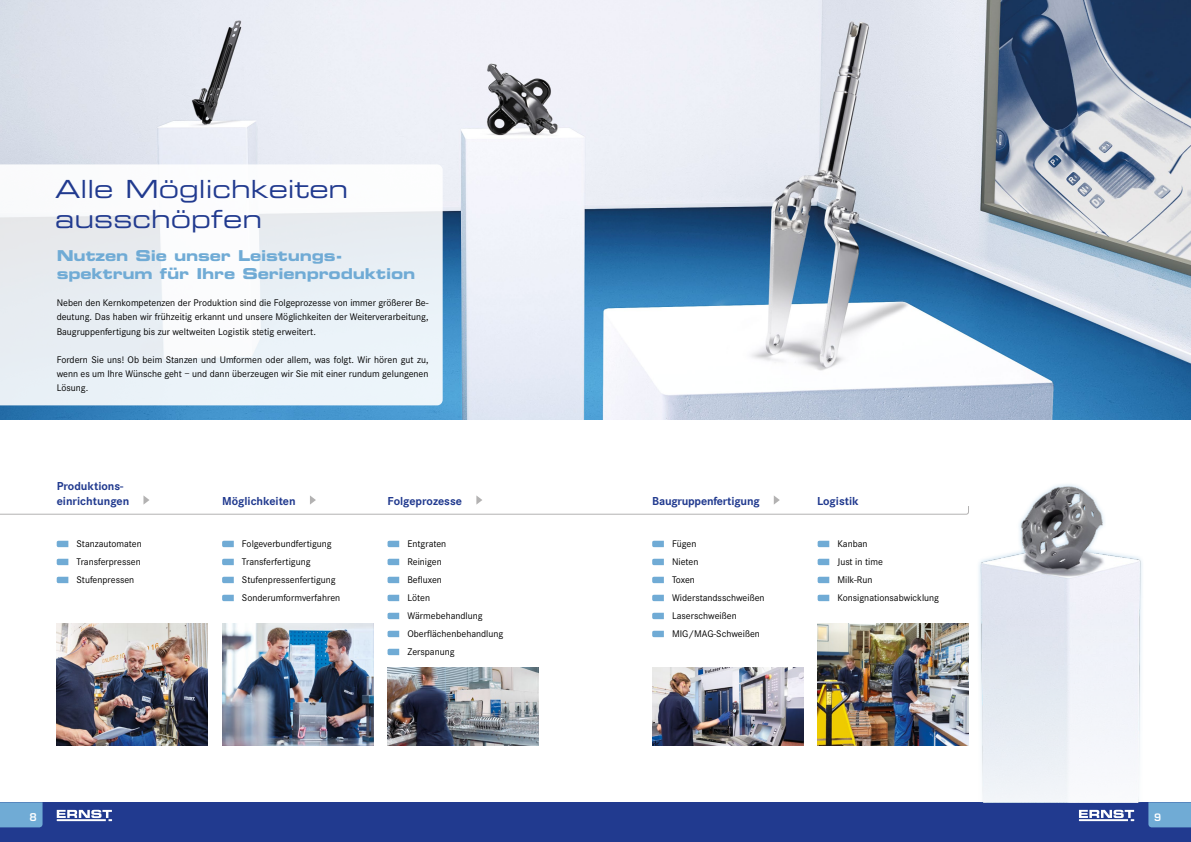
<style>
.page{position:relative;width:1191px;height:842px;background:#fff}
.page>*{position:absolute;margin:0;border:0;box-sizing:border-box;transform-origin:0 0}
.t1{font:25px/30px "Eurostile Extended Two";color:#213a8f}
.t2{font:15px/18px "Eurostile Bold Extended Two";letter-spacing:-.01em;color:#70abd5}
.t3{font:700 12px/14.4px "Corporate S";color:#213a8f}
.t4{font:600 10.5px "Eurostile";color:#fff}
.t5{font:10px/18px "Corporate S";color:#000}
.t6{font:600 10px "Eurostile";color:#fff}
</style>
<div class="page">
<div style="left:587px;top:802px;width:604px;height:40px;background:#213a8f"></div>
<svg style="left:1148px;top:802px;width:43px;height:25px"></svg>
<svg style="left:1079px;top:810px;width:55px;height:11px"></svg>
<div style="left:0;top:802px;width:604px;height:40px;background:#213a8f"></div>
<svg style="left:0;top:802px;width:43px;height:25px"></svg>
<svg style="left:57px;top:810px;width:55px;height:11px"></svg>
<img style="left:965px;top:484px;width:177px;height:140px">
<img style="left:0;top:0;width:1191px;height:420px">
<svg style="left:0;top:164px;width:443px;height:241px;fill:#ebf3f8"></svg>
<img style="left:387px;top:668px;width:152px;height:78px">
<img style="left:652px;top:668px;width:151px;height:78px">
<img style="left:57px;top:624px;width:151px;height:122px">
<img style="left:222px;top:624px;width:151px;height:122px">
<img style="left:817px;top:624px;width:152px;height:122px">
<svg style="left:57px;top:541px;width:11px;height:6px"></svg>
<svg style="left:57px;top:559px;width:11px;height:6px"></svg>
<svg style="left:57px;top:577px;width:11px;height:6px"></svg>
<svg style="left:222px;top:541px;width:12px;height:6px"></svg>
<svg style="left:222px;top:559px;width:12px;height:6px"></svg>
<svg style="left:222px;top:577px;width:12px;height:6px"></svg>
<svg style="left:222px;top:595px;width:12px;height:6px"></svg>
<svg style="left:652px;top:541px;width:12px;height:6px"></svg>
<svg style="left:652px;top:559px;width:12px;height:6px"></svg>
<svg style="left:652px;top:577px;width:12px;height:6px"></svg>
<svg style="left:652px;top:595px;width:12px;height:6px"></svg>
<svg style="left:652px;top:613px;width:12px;height:6px"></svg>
<svg style="left:652px;top:631px;width:12px;height:6px"></svg>
<svg style="left:387px;top:541px;width:12px;height:6px"></svg>
<svg style="left:387px;top:559px;width:12px;height:6px"></svg>
<svg style="left:387px;top:577px;width:12px;height:6px"></svg>
<svg style="left:387px;top:595px;width:12px;height:6px"></svg>
<svg style="left:387px;top:613px;width:12px;height:6px"></svg>
<svg style="left:387px;top:631px;width:12px;height:6px"></svg>
<svg style="left:387px;top:649px;width:12px;height:6px"></svg>
<svg style="left:817px;top:541px;width:12px;height:6px"></svg>
<svg style="left:817px;top:559px;width:12px;height:6px"></svg>
<svg style="left:817px;top:577px;width:12px;height:6px"></svg>
<svg style="left:817px;top:595px;width:12px;height:6px"></svg>
<svg style="left:972px;top:612px;width:170px;height:190px;fill:#eff1f8"></svg>
<svg style="left:0;top:495px;width:969px;height:20px"></svg>
<h1 class="t1" style="left:55px;top:174px;width:294px">Alle Möglichkeiten ausschöpfen</h1>
<h2 class="t2" style="left:57px;top:246px;width:360px">Nutzen Sie unser Leistungs&shy;spektrum für Ihre Serienproduktion</h2>
<p class="t5" style="left:57px;top:296px;width:373px;line-height:14.2px;text-align:justify">Neben den Kernkompetenzen der Produktion sind die Folgeprozesse von immer größerer Be&shy;deutung. Das haben wir frühzeitig erkannt und unsere Möglichkeiten der Weiterverarbeitung, Baugruppenfertigung bis zur weltweiten Logistik stetig erweitert.</p>
<p class="t5" style="left:57px;top:353px;width:373px;line-height:14.2px;text-align:justify">Fordern Sie uns! Ob beim Stanzen und Umformen oder allem, was folgt. Wir hören gut zu, wenn es um Ihre Wünsche geht – und dann überzeugen wir Sie mit einer rundum gelungenen Lösung.</p>
<p class="t3" style="left:57px;top:479px;width:74px">Produktions&shy;einrichtungen</p>
<p class="t3" style="left:652px;top:494px;width:109px">Baugruppenfertigung</p>
<p class="t3" style="left:222px;top:494px;width:75px">Möglichkeiten</p>
<p class="t3" style="left:387px;top:494px;width:76px">Folgeprozesse</p>
<p class="t3" style="left:817px;top:494px;width:43px">Logistik</p>
<p class="t5" style="left:77px;top:535px;width:67px;text-align:justify">Stanzautomaten Transferpressen Stufenpressen</p>
<p class="t5" style="left:242px;top:535px;width:100px">Folgeverbundfertigung<br>Transferfertigung<br>Stufenpressenfertigung<br>Sonderumformverfahren</p>
<p class="t5" style="left:672px;top:535px;width:94px">Fügen<br>Nieten<br>Toxen<br>Widerstandsschweißen<br>Laserschweißen<br>MIG/MAG-Schweißen</p>
<p class="t5" style="left:407px;top:535px;width:97px">Entgraten<br>Reinigen<br>Befluxen<br>Löten<br>Wärmebehandlung<br>Oberflächenbehandlung<br>Zerspanung</p>
<p class="t5" style="left:837px;top:535px;width:103px">Kanban<br>Just in time<br>Milk-Run<br>Konsignationsabwicklung</p>
<p class="t4" style="left:29px;top:811px;width:9px">8</p>
<p class="t6" style="left:1154px;top:811px;width:9px">9</p>
</div>
